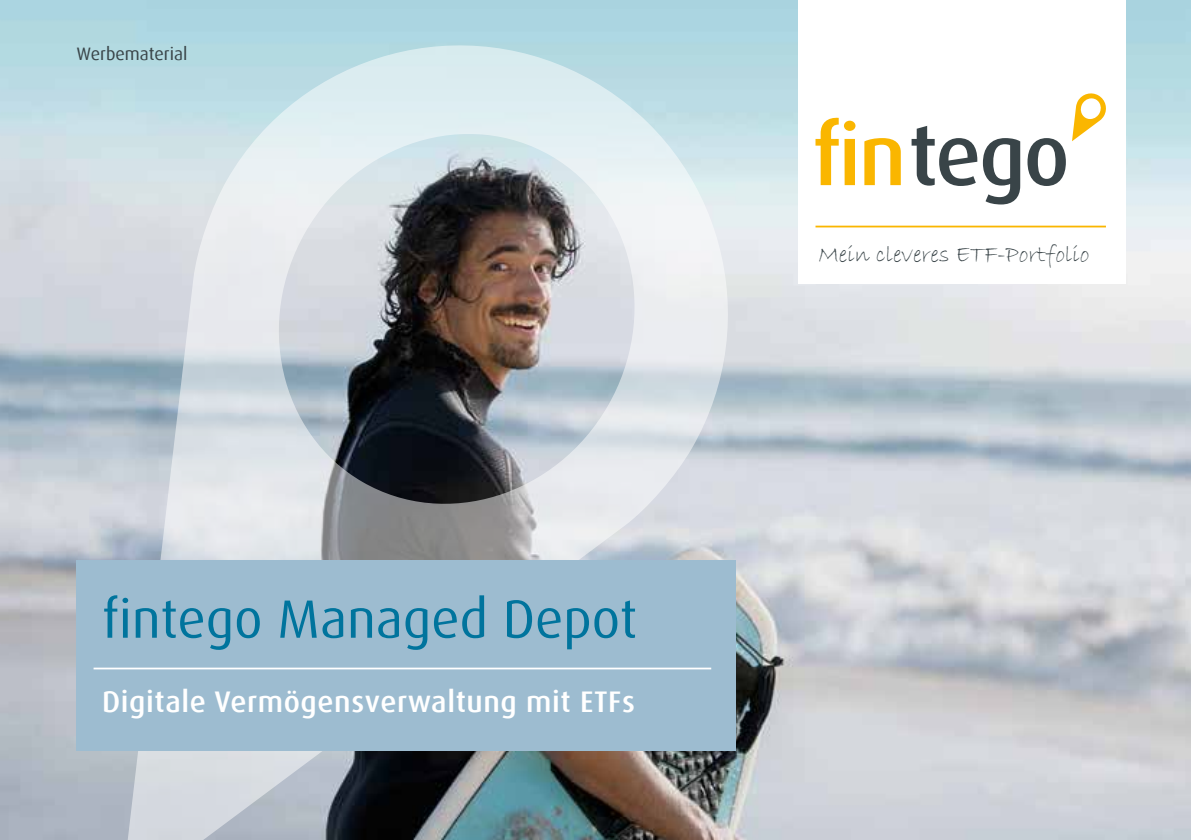
<style>
.page{position:relative;width:1191px;height:840px;background:#fff}
.page>*{position:absolute;margin:0;border:0;box-sizing:border-box;transform-origin:0 0}
.t1{font:54px "Dax";color:#00749d}
.t2{font:500 29.8px "Dax";letter-spacing:.02em;color:#fff}
.t3{font:24px "Bradley Hand ITC";color:#394448}
.t4{font:18px "Dax";color:#394448}
</style>
<div class="page">
<img style="left:0;top:0;width:1191px;height:839px">
<svg style="left:120px;top:43px;width:610px;height:796px;background:#afb6ba"></svg>
<div style="left:77px;top:559px;width:659px;height:191px;background:#9dbcd0"></div>
<hr style="left:94px;top:667px;width:617px;height:2px;background:#fff">
<div style="left:798px;top:0;width:327px;height:283px;background:#fff"></div>
<svg style="left:815px;top:117px;width:40px;height:68px"></svg>
<svg style="left:864px;top:138px;width:36px;height:47px"></svg>
<svg style="left:911px;top:126px;width:66px;height:60px"></svg>
<svg style="left:983px;top:138px;width:37px;height:66px"></svg>
<svg style="left:1027px;top:138px;width:38px;height:48px"></svg>
<svg style="left:1072px;top:93px;width:34px;height:48px"></svg>
<hr style="left:815px;top:225px;width:291px;height:2px;background:#fab600">
<p class="t4" style="left:77px;top:43px;width:112px">Werbematerial</p>
<h1 class="t1" style="left:102px;top:588px;width:536px">fintego Managed Depot</h1>
<p class="t2" style="left:102px;top:684px;width:534px">Digitale Vermögensverwaltung mit ETFs</p>
<p class="t3" style="left:818px;top:238px;width:273px">Mein cleveres ETF-Portfolio</p>
</div>
